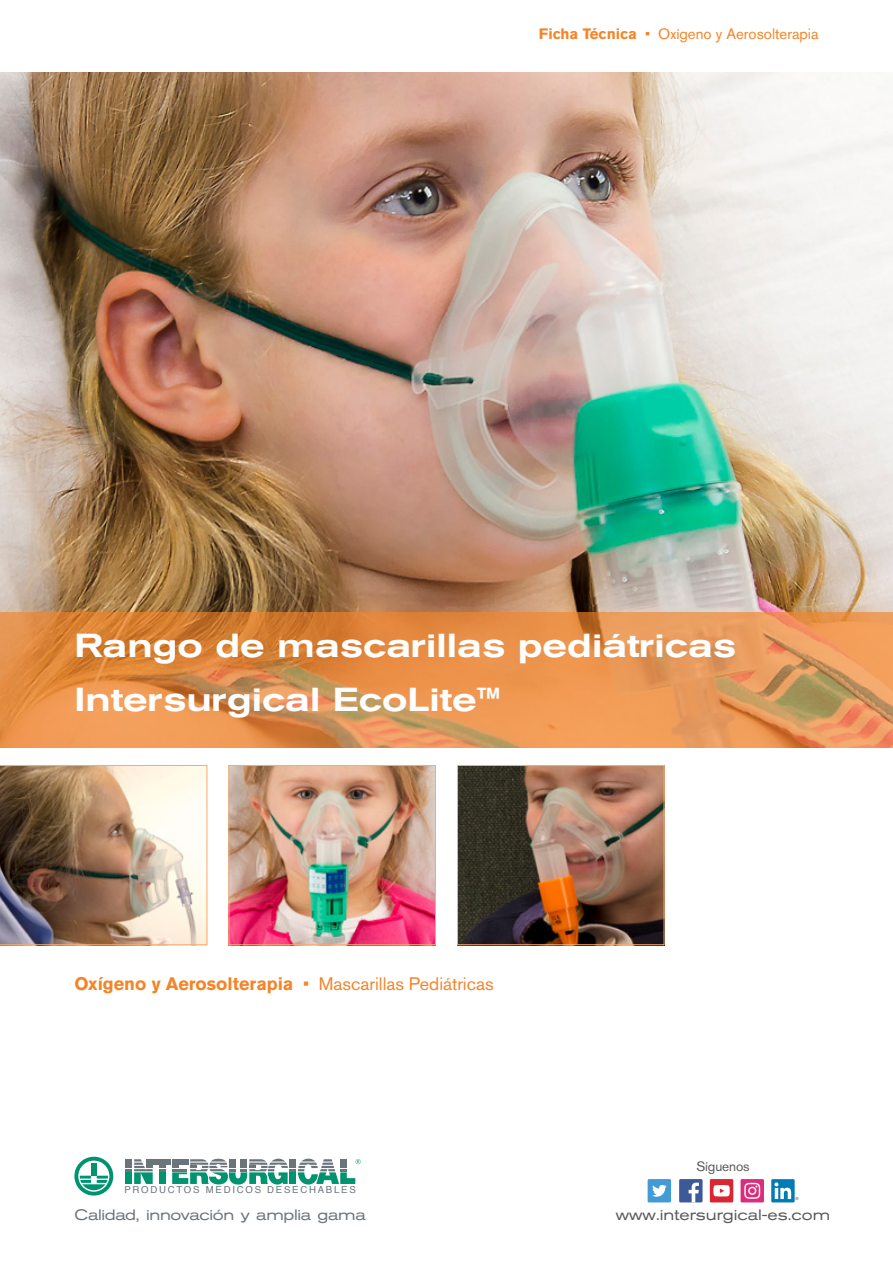
<style>
.page{position:relative;width:893px;height:1263px;background:#fff}
.page>*{position:absolute;margin:0;border:0;box-sizing:border-box;transform-origin:0 0}
.t1{font:500 expanded 33px/54px "Akzidenz Grotesk Pro";color:#fff}
.t2{font:18px "Akzidenz Grotesk Pro";color:#f58427}
.t3{font:15px "Akzidenz Grotesk Pro";color:#f58427}
.t4{font:expanded 15px "Akzidenz Grotesk Pro";letter-spacing:-.025em;color:#6a747b}
.t5{font:expanded 15px "Akzidenz Grotesk Pro";color:#58595b}
.t6{font:13.5px "Akzidenz Grotesk Pro";letter-spacing:-.01em;color:#58595b}
.t7{font:9.6px "Helvetica";letter-spacing:.185em;color:#6a747b}
.s1{font-weight:700}
</style>
<div class="page">
<img style="left:0;top:72px;width:893px;height:540px">
<svg style="left:0;top:612px;width:893px;height:135px;background:#e1914e"></svg>
<img style="left:0;top:765px;width:207px;height:180px">
<img style="left:231px;top:767px;width:203px;height:176px">
<div style="left:229px;top:765px;width:207px;height:180px;border:1px solid #faab6d"></div>
<img style="left:459px;top:767px;width:203px;height:176px">
<div style="left:457px;top:765px;width:207px;height:180px;border:1px solid #faab6d"></div>
<svg style="left:74px;top:1157px;width:39px;height:38px"></svg>
<svg style="left:125px;top:1159px;width:236px;height:25px"></svg>
<div style="left:648px;top:1179px;width:23px;height:23px;background:#439bd6"></div>
<svg style="left:652px;top:1184px;width:15px;height:13px"></svg>
<div style="left:679px;top:1179px;width:23px;height:23px;background:#3c5a99"></div>
<svg style="left:689px;top:1182px;width:10px;height:20px"></svg>
<div style="left:710px;top:1179px;width:23px;height:23px;background:#d92632"></div>
<svg style="left:713px;top:1185px;width:17px;height:11px"></svg>
<div style="left:741px;top:1179px;width:23px;height:23px;background:#da2d7c"></div>
<svg style="left:744px;top:1183px;width:16px;height:16px"></svg>
<div style="left:771px;top:1179px;width:24px;height:23px;background:#007bb6"></div>
<svg style="left:774px;top:1182px;width:24px;height:18px"></svg>
<p class="t3" style="left:539px;top:24px;width:281px"><span class="s1">Ficha Técnica</span> • Oxígeno y Aerosolterapia</p>
<p class="t1" style="left:74px;top:618px;width:663px">Rango de mascarillas pediátricas<br>Intersurgical EcoLite™</p>
<p class="t2" style="left:74px;top:972px;width:421px"><span class="s1">Oxígeno y Aerosolterapia</span> • Mascarillas Pediátricas</p>
<p class="t7" style="left:124px;top:1183px;width:233px">PRODUCTOS MEDICOS DESECHABLES</p>
<p class="t4" style="left:74px;top:1205px;width:293px">Calidad, innovación y amplia gama</p>
<p class="t6" style="left:696px;top:1157px;width:55px">Síguenos</p>
<p class="t5" style="left:616px;top:1205px;width:216px">www.intersurgical-es.com</p>
</div>
